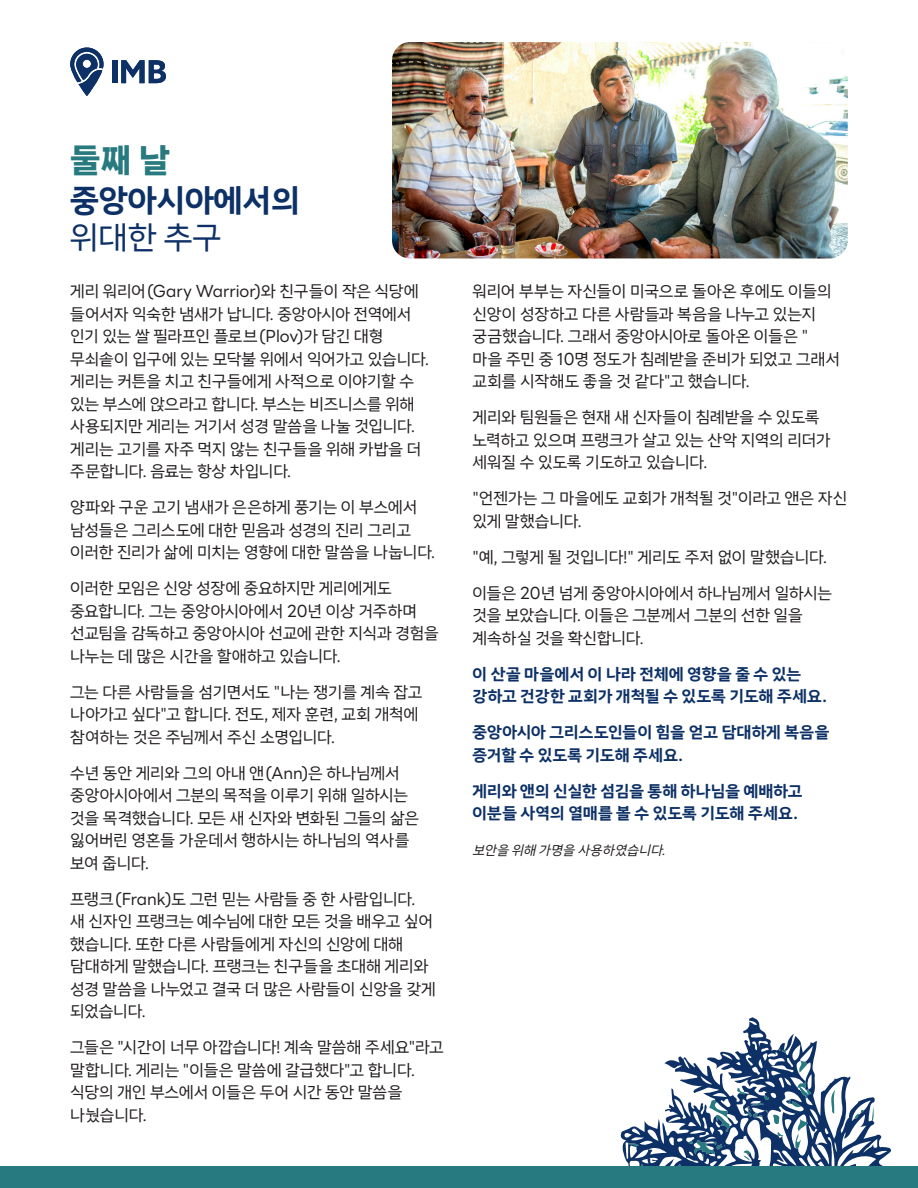
<style>
.page{position:relative;width:918px;height:1188px;background:#fff}
.page>*{position:absolute;margin:0;border:0;box-sizing:border-box;transform-origin:0 0}
.Page_H1{font:700 32.55px "LINE Seed Sans KR";color:#0d3166}
.Page_H1-2{font:32.55px "LINE Seed Sans KR";color:#0d3166}
.Page_Day{font:31.95px "Nanum Square Neo TTF e Hv";color:#277a7f}
.body{font:16.5px/22.5px "LINE Seed Sans KR";letter-spacing:-.005em;color:#231f20}
.prayer{font:700 16.5px/22.5px "LINE Seed Sans KR";letter-spacing:.01em;color:#0d3166}
.body-2{font:italic 13.5px "LINE Seed Sans KR";color:#231f20}
</style>
<div class="page">
<svg style="left:620px;top:1017px;width:271px;height:149px"></svg>
<div style="left:112px;top:60px;width:5px;height:23px;background:#0d3166"></div>
<svg style="left:121px;top:60px;width:45px;height:23px"></svg>
<svg style="left:70px;top:48px;width:34px;height:48px"></svg>
<img style="left:392px;top:42px;width:456px;height:216px">
<div style="left:0;top:1166px;width:918px;height:22px;background:#277a7f"></div>
<p class="Page_Day" style="left:70px;top:143px;width:101px">둘째 날</p>
<p class="Page_H1" style="left:70px;top:185px;width:231px">중앙아시아에서의</p>
<p class="Page_H1-2" style="left:70px;top:222px;width:152px">위대한 추구</p>
<p class="body" style="left:70px;top:281px;width:360px">게리 워리어 (Gary Warrior)와 친구들이 작은 식당에 들어서자 익숙한 냄새가 납니다. 중앙아시아 전역에서 인기 있는 쌀 필라프인 플로브 (Plov)가 담긴 대형 무쇠솥이 입구에 있는 모닥불 위에서 익어가고 있습니다. 게리는 커튼을 치고 친구들에게 사적으로 이야기할 수 있는 부스에 앉으라고 합니다. 부스는 비즈니스를 위해 사용되지만 게리는 거기서 성경 말씀을 나눌 것입니다. 게리는 고기를 자주 먹지 않는 친구들을 위해 카밥을 더 주문합니다. 음료는 항상 차입니다.</p>
<p class="body" style="left:70px;top:497px;width:366px">양파와 구운 고기 냄새가 은은하게 풍기는 이 부스에서 남성들은 그리스도에 대한 믿음과 성경의 진리 그리고 이러한 진리가 삶에 미치는 영향에 대한 말씀을 나눕니다.</p>
<p class="body" style="left:70px;top:578px;width:370px">이러한 모임은 신앙 성장에 중요하지만 게리에게도 중요합니다. 그는 중앙아시아에서 20년 이상 거주하며 선교팀을 감독하고 중앙아시아 선교에 관한 지식과 경험을 나누는 데 많은 시간을 할애하고 있습니다.</p>
<p class="body" style="left:70px;top:682px;width:354px">그는 다른 사람들을 섬기면서도 "나는 쟁기를 계속 잡고 나아가고 싶다"고 합니다. 전도, 제자 훈련, 교회 개척에 참여하는 것은 주님께서 주신 소명입니다.</p>
<p class="body" style="left:70px;top:763px;width:350px">수년 동안 게리와 그의 아내 앤 (Ann)은 하나님께서 중앙아시아에서 그분의 목적을 이루기 위해 일하시는 것을 목격했습니다. 모든 새 신자와 변화된 그들의 삶은 잃어버린 영혼들 가운데서 행하시는 하나님의 역사를 보여 줍니다.</p>
<p class="body" style="left:70px;top:889px;width:367px">프랭크 (Frank)도 그런 믿는 사람들 중 한 사람입니다.<br>새 신자인 프랭크는 예수님에 대한 모든 것을 배우고 싶어 했습니다. 또한 다른 사람들에게 자신의 신앙에 대해 담대하게 말했습니다. 프랭크는 친구들을 초대해 게리와 성경 말씀을 나누었고 결국 더 많은 사람들이 신앙을 갖게 되었습니다.</p>
<p class="body" style="left:70px;top:1037px;width:375px">그들은 "시간이 너무 아깝습니다! 계속 말씀해 주세요"라고 말합니다. 게리는 "이들은 말씀에 갈급했다"고 합니다. 식당의 개인 부스에서 이들은 두어 시간 동안 말씀을 나눴습니다.</p>
<p class="body" style="left:472px;top:281px;width:369px">워리어 부부는 자신들이 미국으로 돌아온 후에도 이들의 신앙이 성장하고 다른 사람들과 복음을 나누고 있는지 궁금했습니다. 그래서 중앙아시아로 돌아온 이들은 " 마을 주민 중 10명 정도가 침례받을 준비가 되었고 그래서 교회를 시작해도 좋을 것 같다"고 했습니다.</p>
<p class="body" style="left:472px;top:407px;width:360px">게리와 팀원들은 현재 새 신자들이 침례받을 수 있도록 노력하고 있으며 프랭크가 살고 있는 산악 지역의 리더가 세워질 수 있도록 기도하고 있습니다.</p>
<p class="body" style="left:472px;top:488px;width:376px">"언젠가는 그 마을에도 교회가 개척될 것"이라고 앤은 자신 있게 말했습니다.</p>
<p class="body" style="left:472px;top:547px;width:356px">"예, 그렇게 될 것입니다!" 게리도 주저 없이 말했습니다.</p>
<p class="body" style="left:472px;top:583px;width:361px">이들은 20년 넘게 중앙아시아에서 하나님께서 일하시는 것을 보았습니다. 이들은 그분께서 그분의 선한 일을 계속하실 것을 확신합니다.</p>
<p class="prayer" style="left:472px;top:664px;width:356px">이 산골 마을에서 이 나라 전체에 영향을 줄 수 있는 강하고 건강한 교회가 개척될 수 있도록 기도해 주세요.</p>
<p class="prayer" style="left:472px;top:722px;width:358px">중앙아시아 그리스도인들이 힘을 얻고 담대하게 복음을 증거할 수 있도록 기도해 주세요.</p>
<p class="prayer" style="left:472px;top:781px;width:331px">게리와 앤의 신실한 섬김을 통해 하나님을 예배하고 이분들 사역의 열매를 볼 수 있도록 기도해 주세요.</p>
<p class="body-2" style="left:472px;top:844px;width:197px">보안을 위해 가명을 사용하였습니다.</p>
</div>
